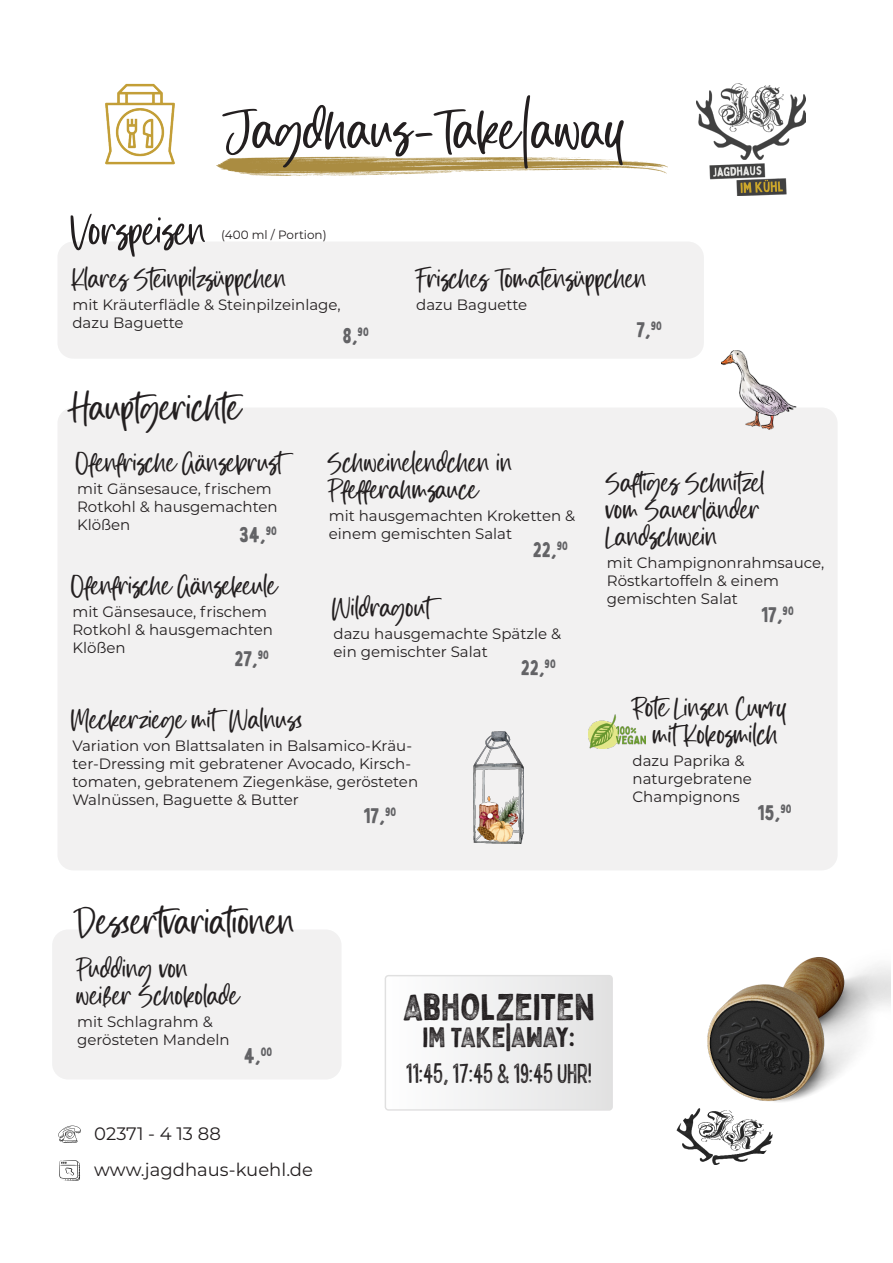
<style>
.page{position:relative;width:893px;height:1263px;background:#fff}
.page>*{position:absolute;margin:0;border:0;box-sizing:border-box;transform-origin:0 0}
.Preis{font:72px "Dimelike";color:#231f20}
.Name_Gerichte{font:54px "Dimelike";color:#231f20}
.Name_Gerichte-2{font:49.5px "Dimelike";color:#231f20}
.Name_Gerichte-3{font:36px "Dimelike";color:#231f20}
.Name_Gerichte-4{font:36px "Bobby Rough";color:#231f20}
.Name_Gerichte-5{font:condensed 27px "Bobby Rough";color:#231f20}
.Name_Gerichte-6{font:27px "Bobby Rough";color:#231f20}
.Preis-2{font:21px "Bobby Jones";color:#636366}
.Name_Gerichte-7{font:18px "Montserrat";color:#231f20}
.Gerichterweiterung___Beilagen{font:15px/18px "Montserrat";color:#231f20}
.Gerichterweiterung___Beilagen-2{font:12px "Montserrat";color:#231f20}
</style>
<div class="page">
<svg style="left:58px;top:1125px;width:23px;height:18px"></svg>
<svg style="left:59px;top:1160px;width:21px;height:20px"></svg>
<div style="left:385px;top:976px;width:227px;height:134px;background:linear-gradient(to right,#fefeff,#e2e2e2);border-radius:3px"></div>
<div style="left:385px;top:975px;width:228px;height:136px;border:2px solid #231f20;border-radius:3px"></div>
<div style="left:52px;top:929px;width:290px;height:150px;background:#f2f1f1;border-radius:16px"></div>
<div style="left:57px;top:407px;width:781px;height:463px;background:#f2f1f1;border-radius:16px"></div>
<img style="left:589px;top:714px;width:56px;height:34px">
<img style="left:474px;top:731px;width:50px;height:113px">
<div style="left:57px;top:241px;width:647px;height:118px;background:#f2f1f1;border-radius:16px"></div>
<img style="left:722px;top:350px;width:74px;height:80px">
<img style="left:105px;top:83px;width:70px;height:82px">
<img style="left:676px;top:957px;width:214px;height:207px">
<img style="left:216px;top:156px;width:451px;height:20px">
<img style="left:696px;top:84px;width:109px;height:111px">
<p class="Preis" style="left:225px;top:95px;width:402px">Jagdhaus-Take|away</p>
<p class="Name_Gerichte" style="left:72px;top:204px;width:137px">Vorspeisen</p>
<p class="Gerichterweiterung___Beilagen-2" style="left:221px;top:226px;width:107px">(400 ml / Portion)</p>
<p class="Name_Gerichte-3" style="left:72px;top:260px;width:216px">Klares Steinpilzsüppchen</p>
<p class="Gerichterweiterung___Beilagen" style="left:72px;top:295px;width:270px">mit Kräuterflädle &amp; Steinpilzeinlage,</p>
<p class="Gerichterweiterung___Beilagen" style="left:72px;top:313px;width:113px">dazu Baguette</p>
<p class="Preis-2" style="left:342px;top:321px;width:28px">8,<sup>90</sup></p>
<p class="Name_Gerichte-2" style="left:69px;top:384px;width:174px">Hauptgerichte</p>
<p class="Name_Gerichte-3" style="left:416px;top:260px;width:233px">Frisches Tomatensüppchen</p>
<p class="Gerichterweiterung___Beilagen" style="left:416px;top:295px;width:113px">dazu Baguette</p>
<p class="Preis-2" style="left:636px;top:315px;width:27px">7,<sup>90</sup></p>
<p class="Name_Gerichte-3" style="left:77px;top:445px;width:207px">Ofenfrische Gänsebrust</p>
<p class="Gerichterweiterung___Beilagen" style="left:77px;top:479px;width:196px">mit Gänsesauce, frischem</p>
<p class="Gerichterweiterung___Beilagen" style="left:77px;top:497px;width:202px">Rotkohl &amp; hausgemachten</p>
<p class="Gerichterweiterung___Beilagen" style="left:77px;top:515px;width:55px">Klößen</p>
<p class="Preis-2" style="left:239px;top:521px;width:39px">34,<sup>90</sup></p>
<p class="Name_Gerichte-3" style="left:72px;top:568px;width:207px">Ofenfrische Gänsekeule</p>
<p class="Gerichterweiterung___Beilagen" style="left:72px;top:602px;width:196px">mit Gänsesauce, frischem</p>
<p class="Gerichterweiterung___Beilagen" style="left:72px;top:620px;width:202px">Rotkohl &amp; hausgemachten</p>
<p class="Gerichterweiterung___Beilagen" style="left:72px;top:638px;width:55px">Klößen</p>
<p class="Preis-2" style="left:234px;top:645px;width:36px">27,<sup>90</sup></p>
<p class="Name_Gerichte-3" style="left:329px;top:445px;width:186px">Schweinelendchen in</p>
<p class="Name_Gerichte-3" style="left:329px;top:472px;width:151px">Pfefferahmsauce</p>
<p class="Gerichterweiterung___Beilagen" style="left:329px;top:506px;width:248px">mit hausgemachten Kroketten &amp;</p>
<p class="Gerichterweiterung___Beilagen" style="left:329px;top:524px;width:185px">einem gemischten Salat</p>
<p class="Preis-2" style="left:533px;top:536px;width:36px">22,<sup>90</sup></p>
<p class="Name_Gerichte-3" style="left:334px;top:590px;width:99px">Wildragout</p>
<p class="Gerichterweiterung___Beilagen" style="left:334px;top:624px;width:229px">dazu hausgemachte Spätzle &amp;</p>
<p class="Gerichterweiterung___Beilagen" style="left:334px;top:642px;width:156px">ein gemischter Salat</p>
<p class="Preis-2" style="left:521px;top:654px;width:36px">22,<sup>90</sup></p>
<p class="Name_Gerichte-3" style="left:72px;top:702px;width:234px">Meckerziege mit Walnuss</p>
<p class="Gerichterweiterung___Beilagen" style="left:72px;top:736px;width:347px">Variation von Blattsalaten in Balsamico-Kräu&shy;ter-Dressing mit gebratener Avocado, Kirsch&shy;tomaten, gebratenem Ziegenkäse, gerösteten Walnüssen, Baguette &amp; Butter</p>
<p class="Preis-2" style="left:363px;top:802px;width:34px">17,<sup>90</sup></p>
<p class="Name_Gerichte-3" style="left:607px;top:465px;width:160px">Saftiges Schnitzel</p>
<p class="Name_Gerichte-3" style="left:607px;top:492px;width:155px">vom Sauerländer</p>
<p class="Name_Gerichte-3" style="left:607px;top:519px;width:113px">Landschwein</p>
<p class="Gerichterweiterung___Beilagen" style="left:607px;top:553px;width:219px">mit Champignonrahmsauce,</p>
<p class="Gerichterweiterung___Beilagen" style="left:607px;top:571px;width:174px">Röstkartoffeln &amp; einem</p>
<p class="Gerichterweiterung___Beilagen" style="left:607px;top:589px;width:133px">gemischten Salat</p>
<p class="Preis-2" style="left:761px;top:601px;width:34px">17,<sup>90</sup></p>
<p class="Name_Gerichte-3" style="left:632px;top:689px;width:156px">Rote Linsen Curry</p>
<p class="Name_Gerichte-3" style="left:654px;top:716px;width:127px">mit Kokosmilch</p>
<p class="Gerichterweiterung___Beilagen" style="left:632px;top:751px;width:113px">dazu Paprika &amp;</p>
<p class="Gerichterweiterung___Beilagen" style="left:632px;top:769px;width:121px">naturgebratene</p>
<p class="Gerichterweiterung___Beilagen" style="left:632px;top:787px;width:109px">Champignons</p>
<p class="Preis-2" style="left:757px;top:798px;width:36px">15,<sup>90</sup></p>
<p class="Name_Gerichte-2" style="left:75px;top:897px;width:222px">Dessertvariationen</p>
<p class="Name_Gerichte-3" style="left:77px;top:951px;width:113px">Pudding von</p>
<p class="Name_Gerichte-3" style="left:77px;top:978px;width:164px">weißer Schokolade</p>
<p class="Gerichterweiterung___Beilagen" style="left:77px;top:1012px;width:137px">mit Schlagrahm &amp;</p>
<p class="Gerichterweiterung___Beilagen" style="left:77px;top:1030px;width:154px">gerösteten Mandeln</p>
<p class="Preis-2" style="left:244px;top:1042px;width:30px">4,<sup>00</sup></p>
<p class="Name_Gerichte-7" style="left:94px;top:1121px;width:128px">02371 - 4 13 88</p>
<p class="Name_Gerichte-7" style="left:94px;top:1157px;width:220px">www.jagdhaus-kuehl.de</p>
<p class="Name_Gerichte-4" style="left:403px;top:983px;width:193px">ABHOLZEITEN</p>
<p class="Name_Gerichte-6" style="left:423px;top:1019px;width:154px">IM TAKE|AWAY:</p>
<p class="Name_Gerichte-5" style="left:406px;top:1057px;width:188px">11:45, 17:45 &amp; 19:45 Uhr!</p>
</div>
